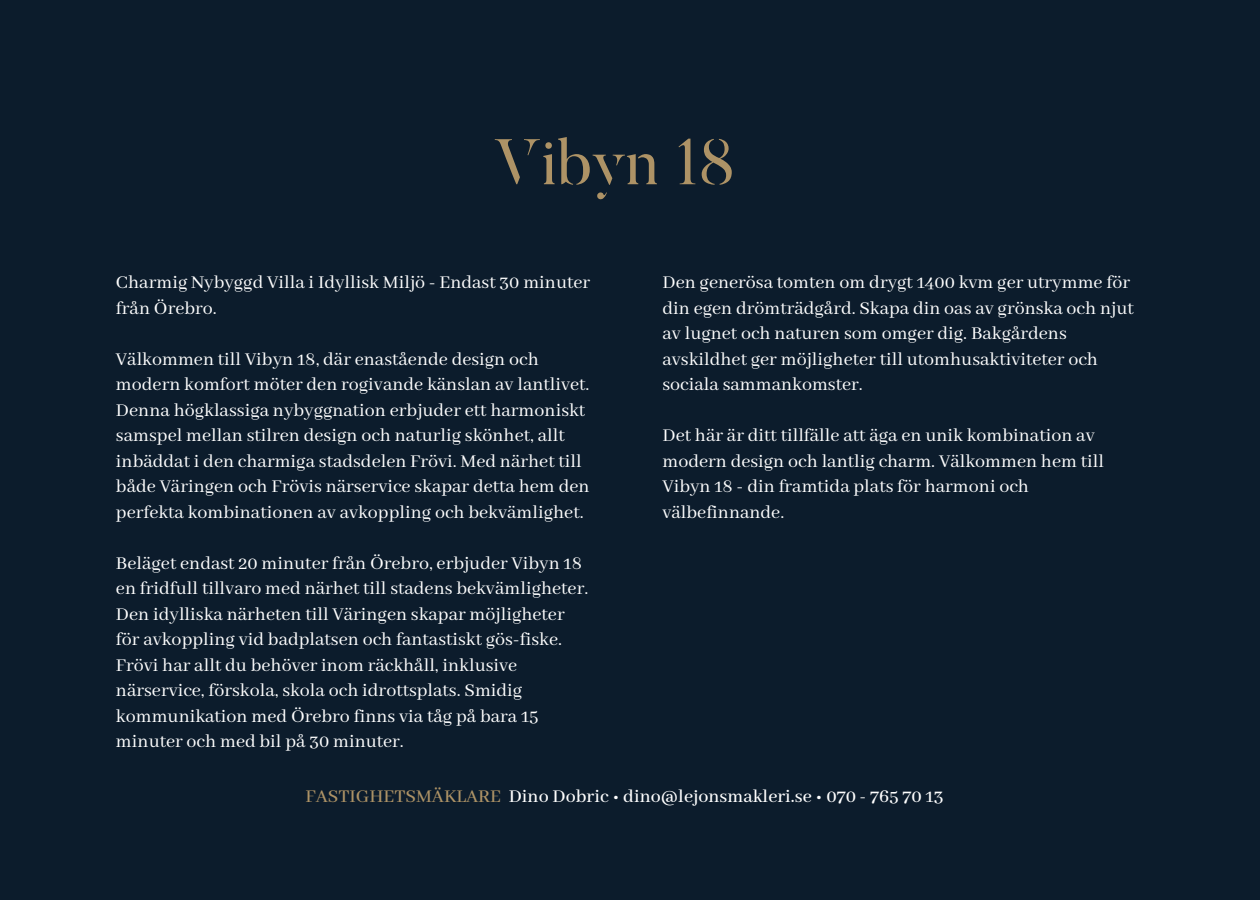
<style>
.page{position:relative;width:1260px;height:900px;background:#0c1c2c}
.page>*{position:absolute;margin:0;border:0;box-sizing:border-box;transform-origin:0 0}
.t1{font:64px "Butler Stencil";color:#ae9366}
.t2{font:20px/25.6px "Abhaya Libre";color:#fff}
.t3{font:500 20px "Abhaya Libre";color:#fff}
.s1{color:#ae9366}
</style>
<div class="page">
<p class="t1" style="left:494px;top:137px;width:242px">Vibyn 18</p>
<p class="t2" style="left:116px;top:270px;width:476px">Charmig Nybyggd Villa i Idyllisk Miljö - Endast 30 minuter från Örebro.</p>
<p class="t2" style="left:116px;top:347px;width:475px">Välkommen till Vibyn 18, där enastående design och modern komfort möter den rogivande känslan av lantlivet.<br>Denna högklassiga nybyggnation erbjuder ett harmoniskt samspel mellan stilren design och naturlig skönhet, allt inbäddat i den charmiga stadsdelen Frövi. Med närhet till både Väringen och Frövis närservice skapar detta hem den perfekta kombinationen av avkoppling och bekvämlighet.</p>
<p class="t2" style="left:116px;top:551px;width:474px">Beläget endast 20 minuter från Örebro, erbjuder Vibyn 18 en fridfull tillvaro med närhet till stadens bekvämligheter.<br>Den idylliska närheten till Väringen skapar möjligheter för avkoppling vid badplatsen och fantastiskt gös-fiske.<br>Frövi har allt du behöver inom räckhåll, inklusive närservice, förskola, skola och idrottsplats. Smidig kommunikation med Örebro finns via tåg på bara 15 minuter och med bil på 30 minuter.</p>
<p class="t2" style="left:662px;top:270px;width:473px">Den generösa tomten om drygt 1400 kvm ger utrymme för din egen drömträdgård. Skapa din oas av grönska och njut av lugnet och naturen som omger dig. Bakgårdens avskildhet ger möjligheter till utomhusaktiviteter och sociala sammankomster.</p>
<p class="t2" style="left:662px;top:423px;width:443px">Det här är ditt tillfälle att äga en unik kombination av modern design och lantlig charm. Välkommen hem till Vibyn 18 - din framtida plats för harmoni och välbefinnande.</p>
<p class="t3" style="left:306px;top:785px;width:640px"><span class="s1">FASTIGHETSMÄKLARE</span> Dino Dobric • dino@lejonsmakleri.se • 070 - 765 70 13</p>
</div>
